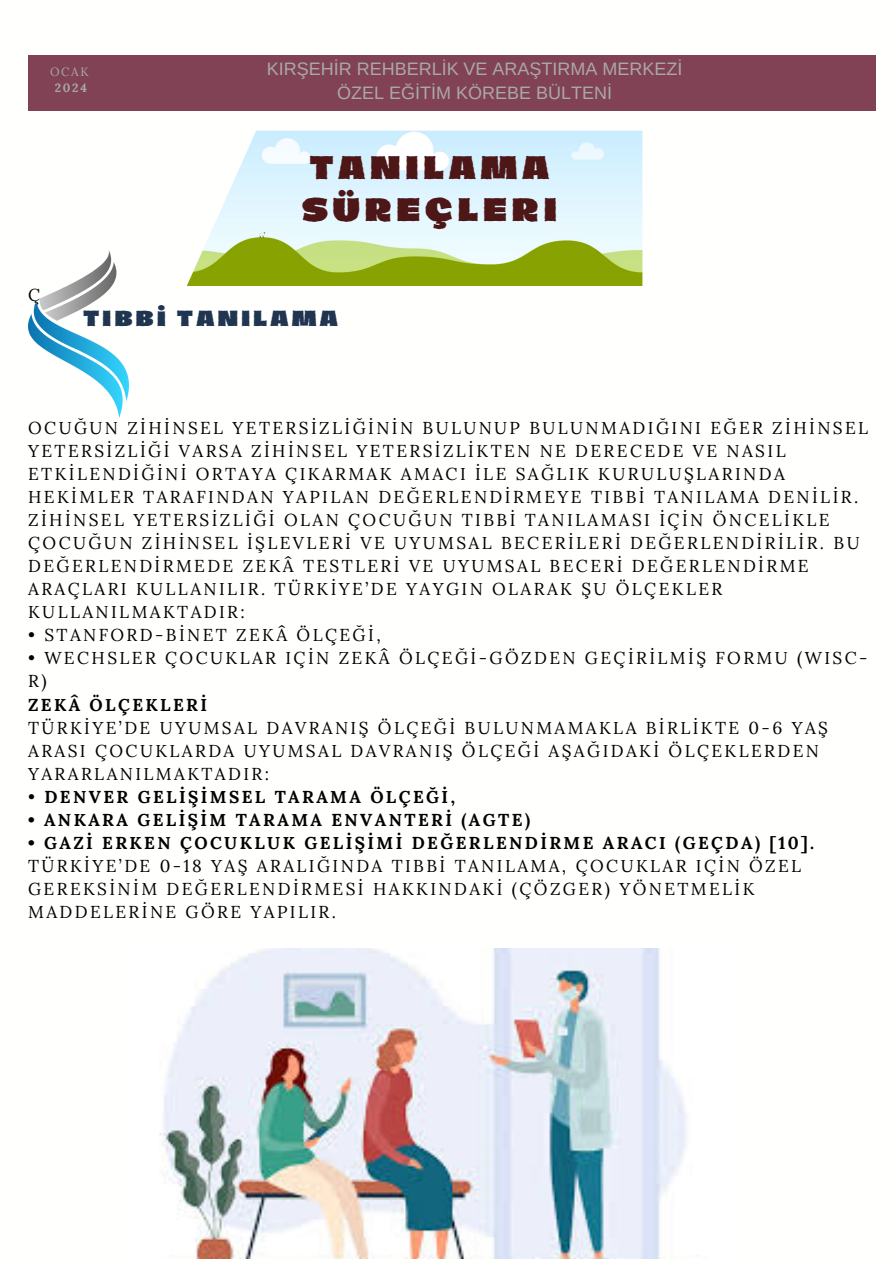
<style>
.page{position:relative;width:893px;height:1264px;background:#fff}
.page>*{position:absolute;margin:0;border:0;box-sizing:border-box;transform-origin:0 0}
.t1{font:900 30px/41.7px "Dingos Stamp";letter-spacing:.14em;color:#4d1617}
.t2{font:900 20.1px "Dingos Stamp";letter-spacing:.14em;color:#1f3550}
.t3{font:18px/24.8px "Arimo";color:#a9a8a9;text-align:center}
.t4{font:17.25px/23.1px "Lora";letter-spacing:.14em;color:#000}
.t5{font:700 17.25px "Lora";letter-spacing:.14em;color:#000}
.t6{font:12px "Lora";color:#a9a8a9}
.t7{font:700 12px "Lora";color:#a9a8a9}
.s1{font-weight:400}
</style>
<div class="page">
<div style="left:28px;top:55px;width:847px;height:55px;background:#814256"></div>
<img style="left:187px;top:131px;width:455px;height:155px">
<img style="left:28px;top:250px;width:100px;height:168px">
<img style="left:159px;top:948px;width:528px;height:309px">
<p class="t6" style="left:50px;top:64px;width:40px">OCAK</p>
<p class="t7" style="left:55px;top:80px;width:33px">2024</p>
<p class="t3" style="left:267px;top:56px;width:417px">KIRŞEHİR REHBERLİK VE ARAŞTIRMA MERKEZİ<br>ÖZEL EĞİTİM KÖREBE BÜLTENİ</p>
<p class="t1" style="left:302px;top:150px;width:257px">TANILAMA<br>SÜREÇLERI</p>
<p class="t4" style="left:28px;top:283px;width:14px">Ç</p>
<p class="t2" style="left:83px;top:310px;width:256px">TIBBİ TANILAMA</p>
<p class="t4" style="left:28px;top:416px;width:841px">OCUĞUN ZİHİNSEL YETERSİZLİĞİNİN BULUNUP BULUNMADIĞINI EĞER ZİHİNSEL YETERSİZLİĞİ VARSA ZİHİNSEL YETERSİZLİKTEN NE DERECEDE VE NASIL ETKİLENDİĞİNİ ORTAYA ÇIKARMAK AMACI İLE SAĞLIK KURULUŞLARINDA HEKİMLER TARAFINDAN YAPILAN DEĞERLENDİRMEYE TIBBİ TANILAMA DENİLİR.<br>ZİHİNSEL YETERSİZLİĞİ OLAN ÇOCUĞUN TIBBİ TANILAMASI İÇİN ÖNCELİKLE ÇOCUĞUN ZİHİNSEL İŞLEVLERİ VE UYUMSAL BECERİLERİ DEĞERLENDİRİLİR. BU DEĞERLENDİRMEDE ZEKÂ TESTLERİ VE UYUMSAL BECERİ DEĞERLENDİRME ARAÇLARI KULLANILIR. TÜRKİYE’DE YAYGIN OLARAK ŞU ÖLÇEKLER KULLANILMAKTADIR:</p>
<p class="t4" style="left:28px;top:623px;width:354px">• STANFORD-BİNET ZEKÂ ÖLÇEĞİ,</p>
<p class="t4" style="left:28px;top:646px;width:840px">• WECHSLER ÇOCUKLAR IÇİN ZEKÂ ÖLÇEĞİ-GÖZDEN GEÇİRİLMİŞ FORMU (WISC-<br>R)</p>
<p class="t5" style="left:28px;top:693px;width:180px">ZEKÂ ÖLÇEKLERİ</p>
<p class="t4" style="left:28px;top:715px;width:801px">TÜRKİYE’DE UYUMSAL DAVRANIŞ ÖLÇEĞİ BULUNMAMAKLA BİRLİKTE 0-6 YAŞ<br>ARASI ÇOCUKLARDA UYUMSAL DAVRANIŞ ÖLÇEĞİ AŞAĞIDAKİ ÖLÇEKLERDEN<br>YARARLANILMAKTADIR:</p>
<p class="t5" style="left:28px;top:785px;width:428px"><span class="s1">•</span> DENVER GELİŞİMSEL TARAMA ÖLÇEĞİ,</p>
<p class="t5" style="left:28px;top:808px;width:503px">• ANKARA GELİŞİM TARAMA ENVANTERİ (AGTE)</p>
<p class="t5" style="left:28px;top:831px;width:787px">• GAZİ ERKEN ÇOCUKLUK GELİŞİMİ DEĞERLENDİRME ARACI (GEÇDA) [10].</p>
<p class="t4" style="left:28px;top:854px;width:774px">TÜRKİYE’DE 0-18 YAŞ ARALIĞINDA TIBBİ TANILAMA, ÇOCUKLAR IÇİN ÖZEL<br>GEREKSİNİM DEĞERLENDİRMESİ HAKKINDAKİ (ÇÖZGER) YÖNETMELİK<br>MADDELERİNE GÖRE YAPILIR.</p>
</div>
